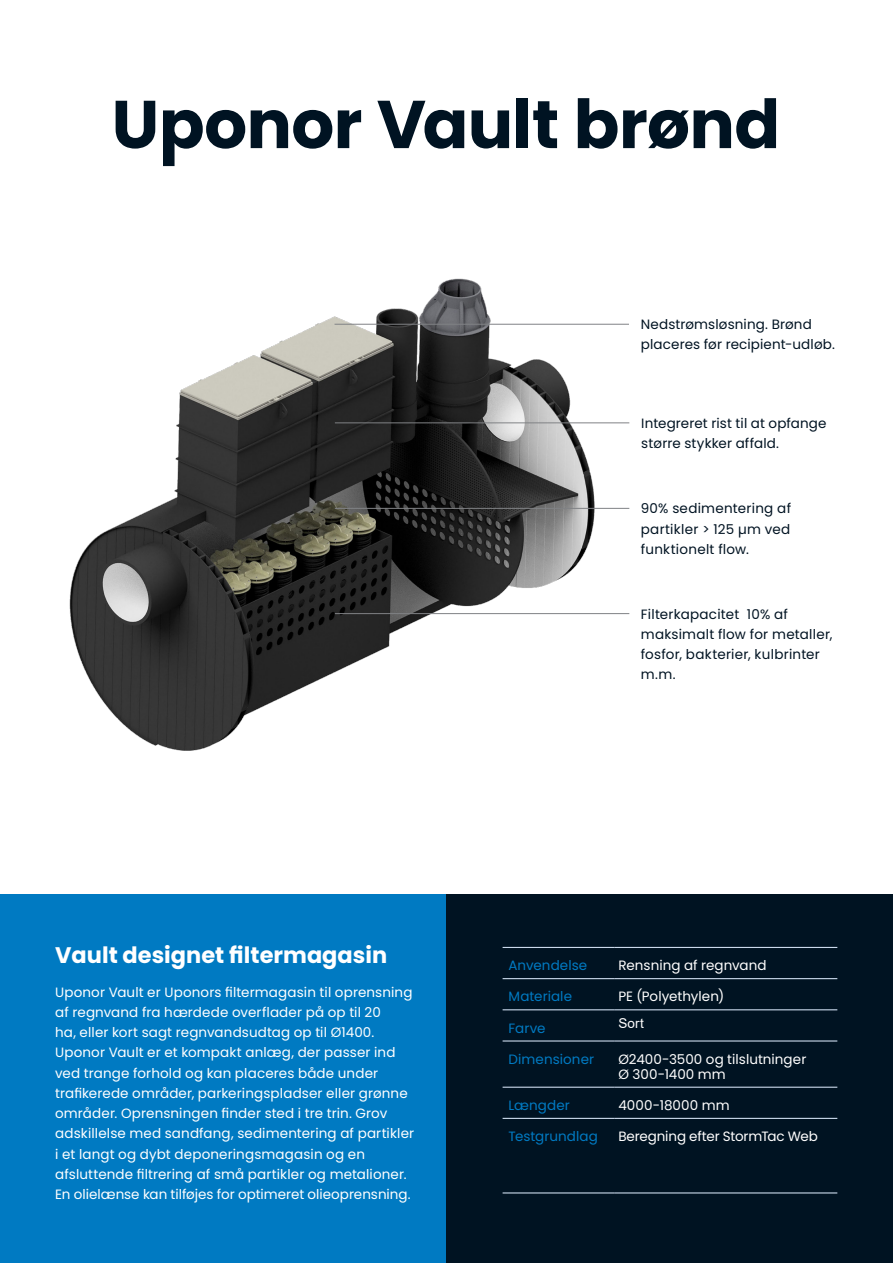
<style>
.page{position:relative;width:893px;height:1263px;background:#fff}
.page>*{position:absolute;margin:0;border:0;box-sizing:border-box;transform-origin:0 0}
.Large_Header_-_45pt{font:700 67.5px "Poppins";letter-spacing:-.01em;color:#001322}
.Subhead_-_15pt{font:700 22.5px "Poppins";color:#fff}
.Body_Copy_-_9pt{font:13.5px/20.2px "Poppins";letter-spacing:.01em;color:#fff}
.Body_Copy_-_9pt-2{font:13.5px/20.2px "Poppins";letter-spacing:.015em;color:#001322}
.Body_text_2{font:13.5px/15px "Poppins";color:#fff}
.Body_text_2-2{font:13.5px "Poppins";letter-spacing:.005em;color:#007ac2}
.Body_text_2-3{font:13.5px "Arial";color:#fff}
</style>
<div class="page">
<img style="left:69px;top:278px;width:561px;height:473px">
<div style="left:0;top:895px;width:446px;height:368px;background:#007ac2"></div>
<div style="left:446px;top:895px;width:447px;height:368px;background:#001322"></div>
<hr style="left:503px;top:947px;width:111px;height:1px;background:#cad9eb">
<hr style="left:614px;top:947px;width:223px;height:1px;background:#cad9eb">
<hr style="left:503px;top:978px;width:111px;height:1px;background:#cad9eb">
<hr style="left:614px;top:978px;width:223px;height:1px;background:#cad9eb">
<hr style="left:503px;top:1009px;width:111px;height:1px;background:#cad9eb">
<hr style="left:614px;top:1009px;width:223px;height:1px;background:#cad9eb">
<hr style="left:503px;top:1040px;width:111px;height:1px;background:#cad9eb">
<hr style="left:614px;top:1040px;width:223px;height:1px;background:#cad9eb">
<hr style="left:503px;top:1087px;width:111px;height:1px;background:#cad9eb">
<hr style="left:614px;top:1087px;width:223px;height:1px;background:#cad9eb">
<hr style="left:503px;top:1118px;width:111px;height:1px;background:#cad9eb">
<hr style="left:614px;top:1118px;width:223px;height:1px;background:#cad9eb">
<hr style="left:503px;top:1192px;width:111px;height:1px;background:#cad9eb">
<hr style="left:614px;top:1192px;width:223px;height:1px;background:#cad9eb">
<hr style="left:335px;top:324px;width:294px;height:1px;background:#808285">
<hr style="left:335px;top:423px;width:294px;height:1px;background:#808285">
<hr style="left:335px;top:508px;width:294px;height:1px;background:#808285">
<hr style="left:335px;top:613px;width:294px;height:1px;background:#808285">
<p class="Large_Header_-_45pt" style="left:112px;top:85px;width:670px">Uponor Vault brønd</p>
<p class="Body_Copy_-_9pt-2" style="left:641px;top:314px;width:195px">Nedstrømsløsning. Brønd placeres før recipient-udløb.</p>
<p class="Body_Copy_-_9pt-2" style="left:641px;top:413px;width:187px">Integreret rist til at opfange større stykker affald.</p>
<p class="Body_Copy_-_9pt-2" style="left:641px;top:499px;width:152px;text-align:justify">90% sedimentering af partikler &gt; 125 µm ved funktionelt flow.</p>
<p class="Body_Copy_-_9pt-2" style="left:641px;top:604px;width:193px">Filterkapacitet 10% af maksimalt flow for metaller, fosfor, bakterier, kulbrinter m.m.</p>
<p class="Subhead_-_15pt" style="left:55px;top:942px;width:334px">Vault designet filtermagasin</p>
<p class="Body_Copy_-_9pt" style="left:55px;top:982px;width:361px">Uponor Vault er Uponors filtermagasin til oprensning af regnvand fra hærdede overflader på op til 20<br>ha, eller kort sagt regnvandsudtag op til Ø1400.<br>Uponor Vault er et kompakt anlæg, der passer ind ved trange forhold og kan placeres både under trafikerede områder, parkeringspladser eller grønne områder. Oprensningen finder sted i tre trin. Grov adskillelse med sandfang, sedimentering af partikler i et langt og dybt deponeringsmagasin og en afsluttende filtrering af små partikler og metalioner.<br>En olielænse kan tilføjes for optimeret olieoprensning.</p>
<p class="Body_text_2-2" style="left:509px;top:957px;width:80px">Anvendelse</p>
<p class="Body_text_2" style="left:618px;top:958px;width:150px">Rensning af regnvand</p>
<p class="Body_text_2-2" style="left:509px;top:989px;width:65px">Materiale</p>
<p class="Body_text_2" style="left:618px;top:989px;width:107px">PE (Polyethylen)</p>
<p class="Body_text_2-2" style="left:509px;top:1020px;width:39px">Farve</p>
<p class="Body_text_2-3" style="left:618px;top:1014px;width:27px">Sort</p>
<p class="Body_text_2-2" style="left:509px;top:1051px;width:87px">Dimensioner</p>
<p class="Body_text_2" style="left:618px;top:1051px;width:189px">Ø2400-3500 og tilslutninger<br>Ø 300-1400 mm</p>
<p class="Body_text_2-2" style="left:509px;top:1097px;width:63px">Længder</p>
<p class="Body_text_2" style="left:618px;top:1098px;width:113px">4000-18000 mm</p>
<p class="Body_text_2-2" style="left:509px;top:1128px;width:91px">Testgrundlag</p>
<p class="Body_text_2" style="left:618px;top:1129px;width:201px">Beregning efter StormTac Web</p>
</div>
